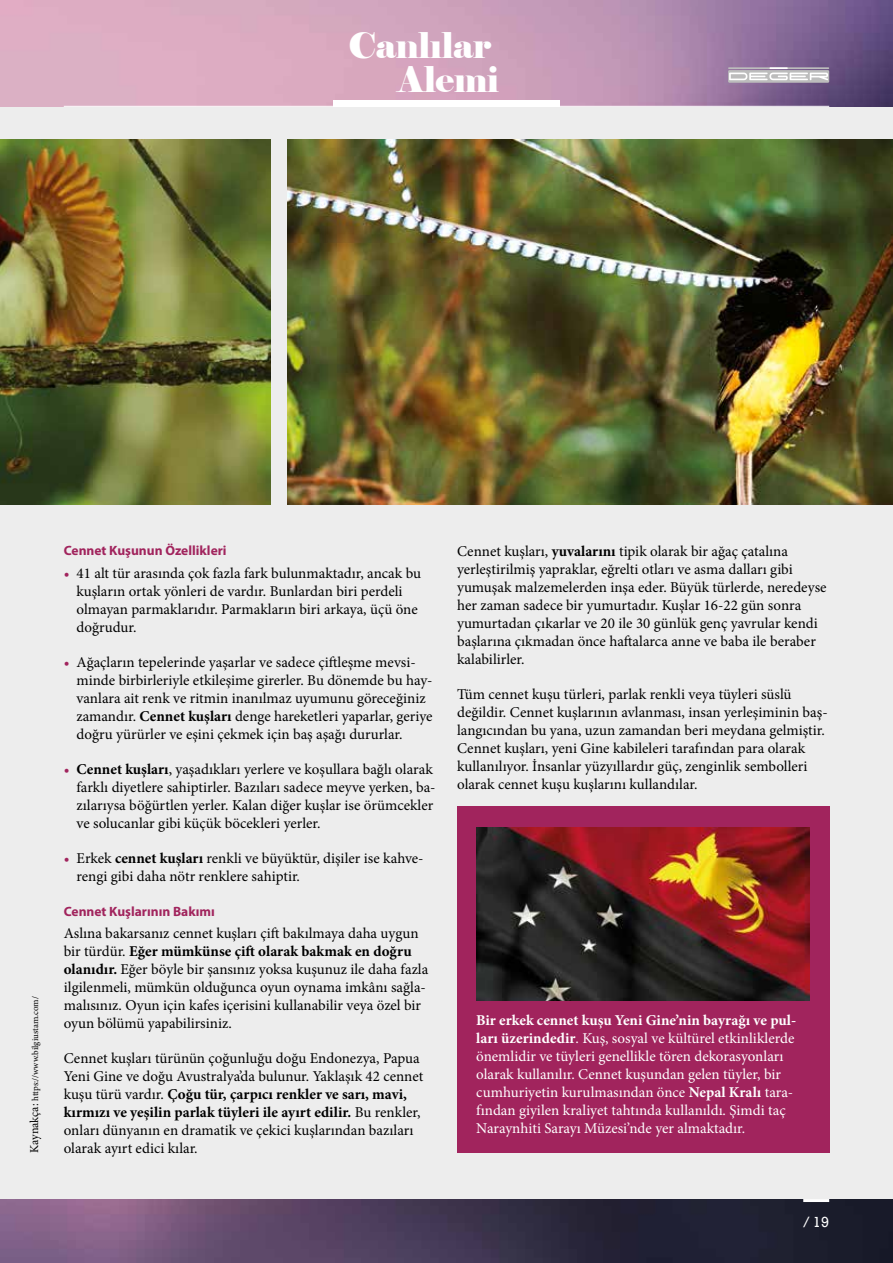
<style>
.page{position:relative;width:893px;height:1263px;background:#fff}
.page>*{position:absolute;margin:0;border:0;box-sizing:border-box;transform-origin:0 0}
.t1{font:35.4px/34px "Elephant";letter-spacing:-.01em;color:#fff;text-align:right}
.t2{font:15px/18px "Minion Pro";color:#000}
.t3{font:15px/18px "Minion Pro";color:#fff}
.t4{font:15px "Rockwell";color:#fff}
.t5{font:700 13.5px "Myriad Pro";color:#a1245d}
.t6{font:9px "Minion Pro";letter-spacing:-.005em;color:#000}
.s1{font-size:12px}
.s2{color:#a1245d}
.s3{font-weight:700}
</style>
<div class="page">
<div style="left:0;top:106px;width:893px;height:1157px;background:#ededed"></div>
<img style="left:0;top:0;width:893px;height:106px">
<img style="left:0;top:1199px;width:893px;height:64px">
<hr style="left:64px;top:106px;width:765px;height:1px;background:#fff">
<svg style="left:728px;top:70px;width:101px;height:13px"></svg>
<hr style="left:728px;top:67px;width:101px;height:2px;background:#bcbcbc">
<svg style="left:729px;top:67px;width:99px;height:13px"></svg>
<div style="left:333px;top:100px;width:227px;height:6px;background:#fff"></div>
<img style="left:0;top:140px;width:271px;height:365px">
<img style="left:287px;top:140px;width:606px;height:365px">
<div style="left:457px;top:807px;width:372px;height:346px;background:#a1245d"></div>
<img style="left:476px;top:827px;width:334px;height:173px">
<hr style="left:803px;top:1199px;width:26px;height:3px;background:#fff">
<h1 class="t1" style="left:348px;top:29px;width:152px">Canlılar<br>Alemi</h1>
<p class="t6" style="left:29px;top:1153px;width:158px;rotate:-90deg"><span class="s1">Kaynakça:</span> https://www.bilgiustam.com/</p>
<p class="t5" style="left:64px;top:542px;width:164px">Cennet Kuşunun Özellikleri</p>
<p class="t2" style="left:77px;top:564px;width:346px;text-indent:-13px"><span class="s2">•</span> 41 alt tür arasında çok fazla fark bulunmaktadır, ancak bu kuşların ortak yönleri de vardır. Bunlardan biri perdeli olmayan parmaklarıdır. Parmakların biri arkaya, üçü öne doğrudur.</p>
<p class="t2" style="left:77px;top:653px;width:358px;text-indent:-13px"><span class="s2">•</span> Ağaçların tepelerinde yaşarlar ve sadece çiftleşme mevsi&shy;minde birbirleriyle etkileşime girerler. Bu dönemde bu hay&shy;vanlara ait renk ve ritmin inanılmaz uyumunu göreceğiniz zamandır. <span class="s3">Cennet kuşları</span> denge hareketleri yaparlar, geriye doğru yürürler ve eşini çekmek için baş aşağı dururlar.</p>
<p class="t2" style="left:77px;top:760px;width:361px;text-indent:-13px"><span class="s2">•</span> <span class="s3">Cennet kuşları</span>, yaşadıkları yerlere ve koşullara bağlı olarak farklı diyetlere sahiptirler. Bazıları sadece meyve yerken, ba&shy;zılarıysa böğürtlen yerler. Kalan diğer kuşlar ise örümcekler ve solucanlar gibi küçük böcekleri yerler.</p>
<p class="t2" style="left:77px;top:849px;width:349px;text-indent:-13px"><span class="s2">•</span> Erkek <span class="s3">cennet kuşları</span> renkli ve büyüktür, dişiler ise kahve&shy;rengi gibi daha nötr renklere sahiptir.</p>
<p class="t5" style="left:64px;top:902px;width:152px">Cennet Kuşlarının Bakımı</p>
<p class="t2" style="left:64px;top:924px;width:366px">Aslına bakarsanız cennet kuşları çift bakılmaya daha uygun bir türdür. <span class="s3">Eğer mümkünse çift olarak bakmak en doğru olanıdır.</span> Eğer böyle bir şansınız yoksa kuşunuz ile daha fazla ilgilenmeli, mümkün olduğunca oyun oynama imkânı sağla&shy;malısınız. Oyun için kafes içerisini kullanabilir veya özel bir oyun bölümü yapabilirsiniz.</p>
<p class="t2" style="left:64px;top:1049px;width:361px">Cennet kuşları türünün çoğunluğu doğu Endonezya, Papua Yeni Gine ve doğu Avustralya’da bulunur. Yaklaşık 42 cennet kuşu türü vardır. <span class="s3">Çoğu tür, çarpıcı renkler ve sarı, mavi, kırmızı ve yeşilin parlak tüyleri ile ayırt edilir.</span> Bu renkler, onları dünyanın en dramatik ve çekici kuşlarından bazıları olarak ayırt edici kılar.</p>
<p class="t2" style="left:457px;top:542px;width:371px">Cennet kuşları, <span class="s3">yuvalarını</span> tipik olarak bir ağaç çatalına yerleştirilmiş yapraklar, eğrelti otları ve asma dalları gibi yumuşak malzemelerden inşa eder. Büyük türlerde, neredeyse her zaman sadece bir yumurtadır. Kuşlar 16-22 gün sonra yumurtadan çıkarlar ve 20 ile 30 günlük genç yavrular kendi başlarına çıkmadan önce haftalarca anne ve baba ile beraber kalabilirler.</p>
<p class="t2" style="left:457px;top:685px;width:372px">Tüm cennet kuşu türleri, parlak renkli veya tüyleri süslü değildir. Cennet kuşlarının avlanması, insan yerleşiminin baş&shy;langıcından bu yana, uzun zamandan beri meydana gelmiştir.<br>Cennet kuşları, yeni Gine kabileleri tarafından para olarak kullanılıyor. İnsanlar yüzyıllardır güç, zenginlik sembolleri olarak cennet kuşu kuşlarını kullandılar.</p>
<p class="t3" style="left:476px;top:1011px;width:321px"><span class="s3">Bir erkek cennet kuşu Yeni Gine’nin bayrağı ve pul&shy;ları üzerindedir</span>. Kuş, sosyal ve kültürel etkinliklerde önemlidir ve tüyleri genellikle tören dekorasyonları olarak kullanılır. Cennet kuşundan gelen tüyler, bir cumhuriyetin kurulmasından önce <span class="s3">Nepal Kralı</span> tara&shy;fından giyilen kraliyet tahtında kullanıldı. Şimdi taç Naraynhiti Sarayı Müzesi’nde yer almaktadır.</p>
<p class="t4" style="left:803px;top:1213px;width:27px">/19</p>
</div>
